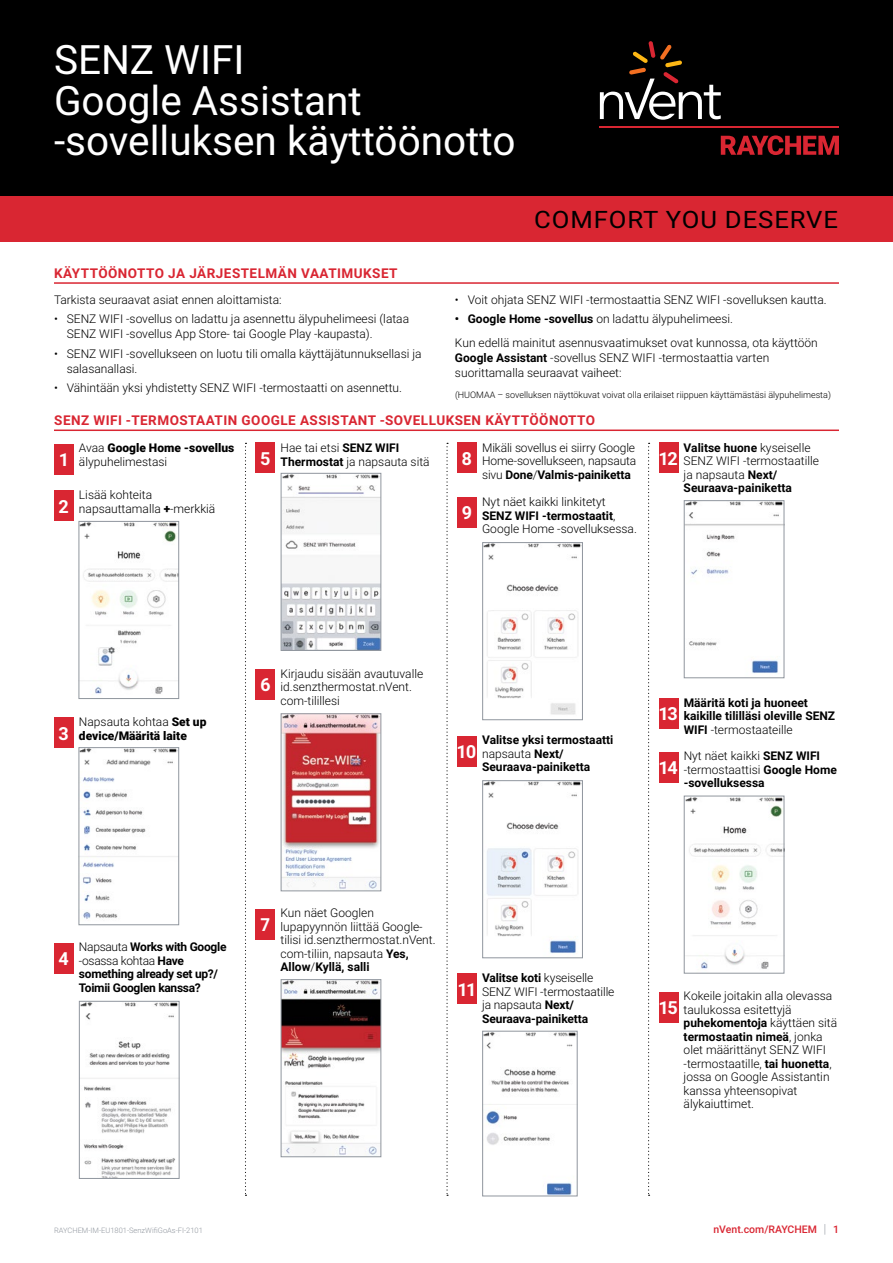
<style>
.page{position:relative;width:893px;height:1263px;background:#fff}
.page>*{position:absolute;margin:0;border:0;box-sizing:border-box;transform-origin:0 0}
.t1{font:40.5px/40.5px "Roboto";color:#fff}
.t2{font:24px "Roboto";letter-spacing:.035em;color:#000;scale:1.07 1}
.t3{font:700 18px "Roboto";color:#fff}
.t4{font:700 13.5px "Roboto";letter-spacing:.035em;color:#d92632}
.t5{font:300 12px/13.5px "Roboto";color:#000}
.t6{font:700 12px/13.5px "Roboto";color:#000}
.t7{font:700 12px/13.5px "Roboto";letter-spacing:-.025em;color:#000}
.t8{font:900 12px/13.5px "Roboto";color:#000}
.t9{font:500 10.5px "Roboto";color:#d92632}
.t10{font:300 9px "Roboto";color:#000}
.t11{font:300 7.5px "Roboto";color:#90969e}
.s1{font-weight:700}
.s2{font-weight:900}
.s3{font-weight:300}
.s4{font-weight:300;font-size:12.6px;color:#90969e}
</style>
<div class="page">
<div style="left:0;top:0;width:893px;height:196px;background:#000"></div>
<div style="left:0;top:196px;width:893px;height:45px;background:#d92632"></div>
<svg style="left:721px;top:135px;width:118px;height:20px"></svg>
<hr style="left:600px;top:127px;width:239px;height:1px;background:#d92632">
<svg style="left:600px;top:41px;width:121px;height:79px"></svg>
<hr style="left:54px;top:282px;width:785px;height:2px;background:#d92632">
<div style="left:54px;top:444px;width:20px;height:30px;background:#d92632"></div>
<div style="left:54px;top:491px;width:20px;height:30px;background:#d92632"></div>
<img style="left:81px;top:523px;width:96px;height:171px">
<div style="left:79px;top:521px;width:100px;height:178px;border:1px solid #90969e"></div>
<div style="left:54px;top:718px;width:20px;height:30px;background:#d92632"></div>
<img style="left:81px;top:749px;width:96px;height:170px">
<div style="left:79px;top:747px;width:100px;height:178px;border:1px solid #90969e"></div>
<div style="left:54px;top:943px;width:20px;height:30px;background:#d92632"></div>
<img style="left:81px;top:1003px;width:96px;height:174px">
<div style="left:79px;top:1001px;width:100px;height:178px;border:1px solid #90969e"></div>
<div style="left:256px;top:443px;width:19px;height:30px;background:#d92632"></div>
<img style="left:283px;top:475px;width:96px;height:174px">
<div style="left:281px;top:473px;width:100px;height:178px;border:1px solid #90969e"></div>
<div style="left:457px;top:443px;width:20px;height:30px;background:#d92632"></div>
<div style="left:457px;top:736px;width:20px;height:30px;background:#d92632"></div>
<img style="left:484px;top:782px;width:97px;height:172px">
<div style="left:482px;top:780px;width:101px;height:178px;border:1px solid #90969e"></div>
<div style="left:457px;top:974px;width:20px;height:30px;background:#d92632"></div>
<img style="left:484px;top:1033px;width:91px;height:161px">
<div style="left:482px;top:1031px;width:95px;height:165px;border:1px solid #90969e"></div>
<div style="left:659px;top:443px;width:19px;height:30px;background:#d92632"></div>
<img style="left:686px;top:502px;width:96px;height:172px">
<div style="left:684px;top:500px;width:100px;height:178px;border:1px solid #90969e"></div>
<div style="left:659px;top:752px;width:19px;height:30px;background:#d92632"></div>
<img style="left:686px;top:798px;width:96px;height:171px">
<div style="left:684px;top:796px;width:100px;height:177px;border:1px solid #90969e"></div>
<div style="left:659px;top:698px;width:19px;height:30px;background:#d92632"></div>
<div style="left:659px;top:992px;width:19px;height:30px;background:#d92632"></div>
<div style="left:457px;top:497px;width:20px;height:30px;background:#d92632"></div>
<img style="left:484px;top:544px;width:97px;height:171px">
<div style="left:482px;top:542px;width:101px;height:178px;border:1px solid #90969e"></div>
<div style="left:256px;top:669px;width:19px;height:31px;background:#d92632"></div>
<img style="left:283px;top:715px;width:96px;height:174px">
<div style="left:281px;top:713px;width:100px;height:178px;border:1px solid #90969e"></div>
<div style="left:256px;top:909px;width:19px;height:30px;background:#d92632"></div>
<img style="left:283px;top:981px;width:96px;height:174px">
<div style="left:281px;top:979px;width:100px;height:178px;border:1px solid #90969e"></div>
<svg style="left:245px;top:443px;width:1px;height:753px"></svg>
<svg style="left:446px;top:443px;width:2px;height:753px"></svg>
<svg style="left:648px;top:443px;width:2px;height:753px"></svg>
<hr style="left:54px;top:429px;width:785px;height:2px;background:#d92632">
<h1 class="t1" style="left:54px;top:38px;width:463px">SENZ WIFI<br>Google Assistant -sovelluksen käyttöönotto</h1>
<p class="t4" style="left:54px;top:264px;width:345px">KÄYTTÖÖNOTTO JA JÄRJESTELMÄN VAATIMUKSET</p>
<h2 class="t2" style="left:534px;top:203px;width:286px">COMFORT YOU DESERVE</h2>
<p class="t5" style="left:455px;top:293px;width:373px">• Voit ohjata SENZ WIFI -termostaattia SENZ WIFI -sovelluksen kautta.</p>
<p class="t5" style="left:455px;top:307px;width:364px;line-height:23.5px"><span class="s1">• Google Home -sovellus</span> on ladattu älypuhelimeesi.<br>Kun edellä mainitut asennusvaatimukset ovat kunnossa, ota käyttöön</p>
<p class="t5" style="left:455px;top:350px;width:316px;line-height:15px"><span class="s1">Google Assistant</span> -sovellus SENZ WIFI -termostaattia varten suorittamalla seuraavat vaiheet:</p>
<p class="t5" style="left:54px;top:293px;width:229px">Tarkista seuraavat asiat ennen aloittamista:</p>
<p class="t5" style="left:67px;top:311px;width:344px;line-height:15px;text-indent:-13px">• SENZ WIFI -sovellus on ladattu ja asennettu älypuhelimeesi (lataa<br>SENZ WIFI -sovellus App Store- tai Google Play -kaupasta).</p>
<p class="t5" style="left:67px;top:345px;width:356px;line-height:15px;text-indent:-13px">• SENZ WIFI -sovellukseen on luotu tili omalla käyttäjätunnuksellasi ja salasanallasi.</p>
<p class="t5" style="left:54px;top:380px;width:350px">• Vähintään yksi yhdistetty SENZ WIFI -termostaatti on asennettu.</p>
<p class="t10" style="left:455px;top:388px;width:377px">(HUOMAA – sovelluksen näyttökuvat voivat olla erilaiset riippuen käyttämästäsi älypuhelimesta)</p>
<p class="t4" style="left:54px;top:411px;width:542px">SENZ WIFI -TERMOSTAATIN GOOGLE ASSISTANT -SOVELLUKSEN KÄYTTÖÖNOTTO</p>
<h3 class="t3" style="left:59px;top:447px;width:10px">1</h3>
<h3 class="t3" style="left:59px;top:494px;width:12px">2</h3>
<p class="t5" style="left:79px;top:441px;width:157px">Avaa <span class="s2">Google Home -sovellus </span>älypuhelimestasi</p>
<p class="t5" style="left:79px;top:488px;width:138px">Lisää kohteita napsauttamalla <span class="s2">+</span>-merkkiä</p>
<p class="t5" style="left:281px;top:441px;width:151px">Hae tai etsi <span class="s1">SENZ WIFI<br>Thermostat</span> ja napsauta sitä</p>
<h3 class="t3" style="left:260px;top:446px;width:12px">5</h3>
<h3 class="t3" style="left:462px;top:446px;width:12px">8</h3>
<h3 class="t3" style="left:462px;top:500px;width:12px">9</h3>
<p class="t5" style="left:482px;top:440px;width:156px;text-align:justify">Mikäli sovellus ei siirry Google Home-sovellukseen, napsauta sivu <span class="s1">Done</span>/<span class="s1">Valmis-painiketta</span></p>
<p class="t5" style="left:482px;top:495px;width:156px">Nyt näet kaikki linkitetyt<br><span class="s1">SENZ WIFI -termostaatit</span>,<br>Google Home -sovelluksessa.</p>
<p class="t5" style="left:684px;top:440px;width:137px"><span class="s1">Valitse huone</span> kyseiselle<br>SENZ WIFI -termostaatille ja napsauta <span class="s1">Next/<br>Seuraava-painiketta</span></p>
<h3 class="t3" style="left:659px;top:446px;width:20px">12</h3>
<h3 class="t3" style="left:59px;top:721px;width:12px">3</h3>
<p class="t8" style="left:79px;top:715px;width:129px"><span class="s3">Napsauta kohtaa</span> Set up device/Määritä laite</p>
<h3 class="t3" style="left:260px;top:672px;width:12px">6</h3>
<p class="t5" style="left:281px;top:666px;width:144px">Kirjaudu sisään avautuvalle id.senzthermostat.nVent. com-tilillesi</p>
<p class="t6" style="left:482px;top:733px;width:133px">Valitse yksi termostaatti <span class="s3">napsauta</span> Next/<br>Seuraava-painiketta</p>
<h3 class="t3" style="left:457px;top:739px;width:21px">10</h3>
<p class="t6" style="left:684px;top:695px;width:153px">Määritä koti ja huoneet kaikille tililläsi oleville SENZ<br>WIFI <span class="s3">-termostaateille</span></p>
<h3 class="t3" style="left:659px;top:701px;width:20px">13</h3>
<p class="t6" style="left:684px;top:749px;width:155px"><span class="s3">Nyt näet kaikki</span> SENZ WIFI <span class="s3">-termostaattisi</span> Google Home -sovelluksessa</p>
<h3 class="t3" style="left:659px;top:755px;width:20px">14</h3>
<h3 class="t3" style="left:59px;top:946px;width:12px">4</h3>
<p class="t7" style="left:79px;top:940px;width:149px"><span class="s3">Napsauta</span> Works with Google <span class="s3">-osassa kohtaa</span> Have something already set up?/<br>Toimii Googlen kanssa?</p>
<h3 class="t3" style="left:261px;top:912px;width:11px">7</h3>
<p class="t5" style="left:281px;top:906px;width:157px">Kun näet Googlen lupapyynnön liittää Google&shy;tilisi id.senzthermostat.nVent. com-tiliin, napsauta <span class="s1">Yes,<br>Allow</span>/<span class="s1">Kyllä, salli</span></p>
<h3 class="t3" style="left:458px;top:976px;width:19px">11</h3>
<p class="t5" style="left:482px;top:970px;width:134px"><span class="s1">Valitse koti</span> kyseiselle<br>SENZ WIFI -termostaatille ja napsauta <span class="s1">Next/<br>Seuraava-painiketta</span></p>
<p class="t5" style="left:684px;top:989px;width:155px">Kokeile joitakin alla olevassa taulukossa esitettyjä <span class="s1">puhekomentoja</span> käyttäen sitä <span class="s1">termostaatin nimeä</span>, jonka olet määrittänyt SENZ WIFI -termostaatille, <span class="s1">tai huonetta</span>, jossa on Google Assistantin kanssa yhteensopivat älykaiuttimet.</p>
<h3 class="t3" style="left:659px;top:995px;width:20px">15</h3>
<p class="t11" style="left:54px;top:1225px;width:150px">RAYCHEM-IM-EU1801-SenzWifiGoAs-FI-2101</p>
<p class="t9" style="left:713px;top:1222px;width:127px">nVent.com/RAYCHEM <span class="s4">|</span> 1</p>
</div>
